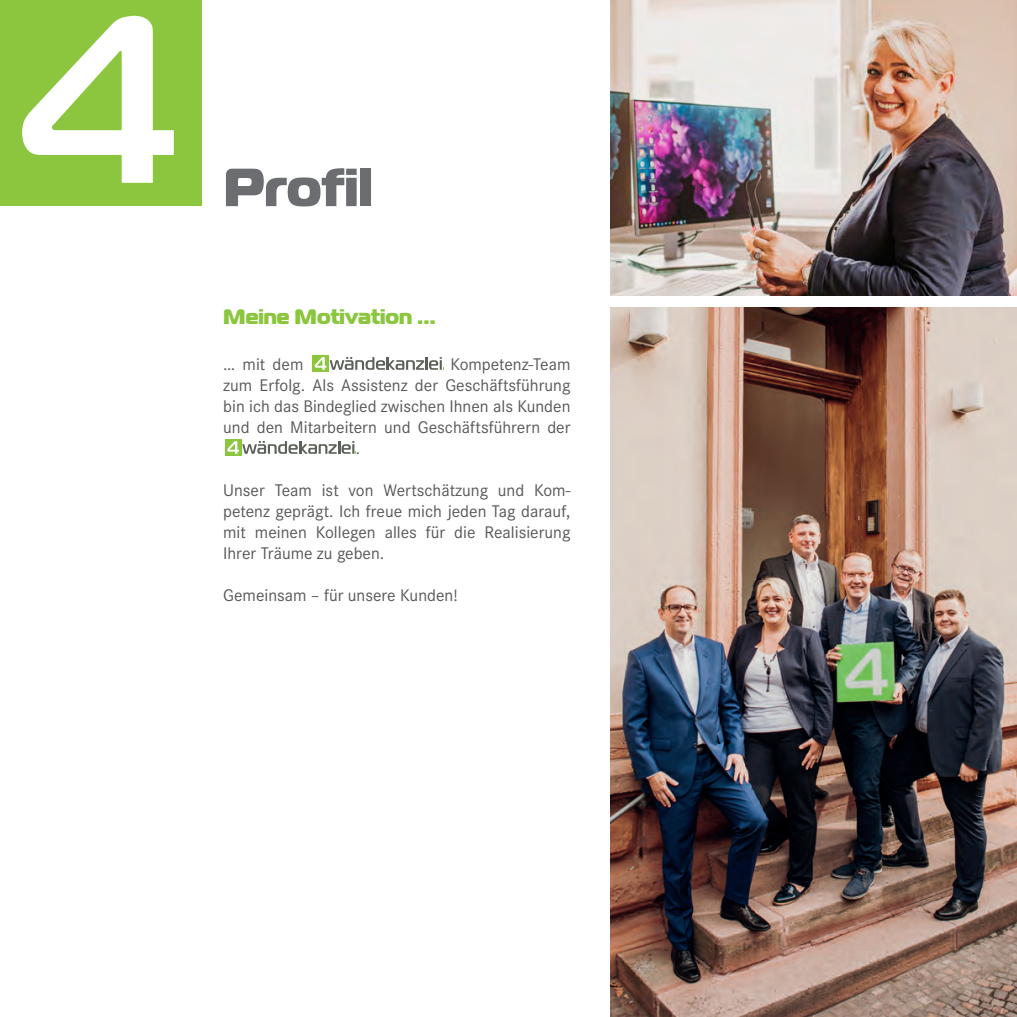
<style>
.page{position:relative;width:1017px;height:1017px;background:#fff}
.page>*{position:absolute;margin:0;border:0;box-sizing:border-box;transform-origin:0 0}
.t1{font:53.55px "Magistral Black C";color:#6c6d70}
.t2{font:21px "Magistral Black C";color:#8bc63e}
.t3{font:17.5px/21px "Corporate S";color:#57585a;text-align:justify}
</style>
<div class="page">
<div style="left:0;top:0;width:202px;height:206px;background:#8bc63e"></div>
<svg style="left:22px;top:16px;width:152px;height:167px"></svg>
<div style="left:312px;top:355px;width:16px;height:16px;background:#8bc63e"></div>
<svg style="left:315px;top:357px;width:127px;height:13px"></svg>
<div style="left:225px;top:439px;width:16px;height:16px;background:#8bc63e"></div>
<svg style="left:227px;top:441px;width:127px;height:13px"></svg>
<img style="left:610px;top:0;width:407px;height:295px">
<img style="left:610px;top:308px;width:407px;height:709px">
<h1 class="t1" style="left:223px;top:152px;width:150px">Profil</h1>
<p class="t2" style="left:223px;top:303px;width:214px">Meine Motivation …</p>
<p class="t3" style="left:223px;top:354px;width:82px">… mit dem</p>
<p class="t3" style="left:450px;top:354px;width:122px">Kompetenz-Team</p>
<p class="t3" style="left:223px;top:375px;width:349px">zum Erfolg. Als Assistenz der Geschäftsführung</p>
<p class="t3" style="left:223px;top:396px;width:349px">bin ich das Bindeglied zwischen Ihnen als Kunden</p>
<p class="t3" style="left:223px;top:417px;width:349px">und den Mitarbeitern und Geschäftsführern der</p>
<p class="t3" style="left:356px;top:438px;width:6px">.</p>
<p class="t3" style="left:223px;top:480px;width:349px">Unser Team ist von Wertschätzung und Kom&shy;petenz geprägt. Ich freue mich jeden Tag darauf, mit meinen Kollegen alles für die Realisierung Ihrer Träume zu geben.</p>
<p class="t3" style="left:223px;top:585px;width:236px">Gemeinsam – für unsere Kunden!</p>
</div>
